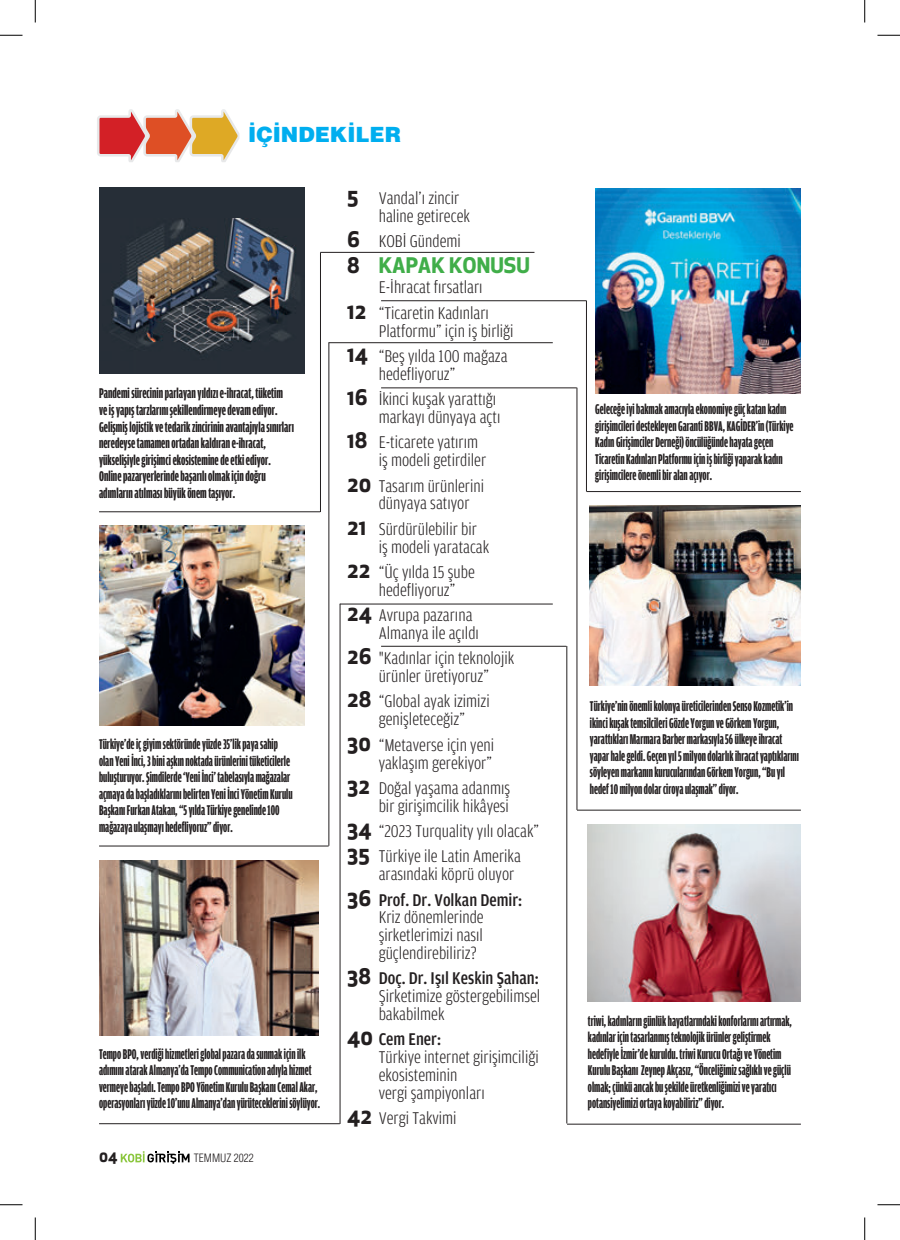
<style>
.page{position:relative;width:900px;height:1240px;background:#fff}
.page>*{position:absolute;margin:0;border:0;box-sizing:border-box;transform-origin:0 0}
.t1{font:700 21px "Apex New";color:#40ae49}
.t2{font:900 21px "Helveticam";color:#00aeef}
.t3{font:300 18px/17.9px "Amplitude Aubi 3 Condensedc";color:#231f20}
.t4{font:15px/16.5px "Amplitude Aubi 1 Extracompressedc";color:#231f20}
.t5{font:15px/16.5px "Amplitude Aubi 1 Extracompressedc";color:#231f20;scale:1.05 1}
.t6{font:700 15px "Apex New";color:#231f20}
.t7{font:300 11.25px "Helveticam Cond";color:#231f20}
.s1{font-family:"Apex New";font-weight:700;font-size:21px}
.s2{color:#231f20}
.s3{font-weight:500}
</style>
<div class="page">
<svg style="left:121px;top:1151px;width:68px;height:13px"></svg>
<svg style="left:97px;top:109px;width:142px;height:53px"></svg>
<img style="left:99px;top:526px;width:206px;height:199px">
<img style="left:595px;top:188px;width:206px;height:205px">
<img style="left:588px;top:824px;width:213px;height:178px">
<img style="left:590px;top:505px;width:211px;height:181px">
<img style="left:99px;top:861px;width:219px;height:174px">
<hr style="left:99px;top:511px;width:221px;height:1px;background:#231f20">
<hr style="left:586px;top:491px;width:215px;height:1px;background:#231f20">
<hr style="left:320px;top:252px;width:214px;height:1px;background:#231f20">
<hr style="left:329px;top:342px;width:224px;height:1px;background:#231f20">
<hr style="left:381px;top:388px;width:196px;height:1px;background:#231f20">
<hr style="left:381px;top:300px;width:205px;height:1px;background:#231f20">
<hr style="left:340px;top:604px;width:213px;height:1px;background:#231f20">
<hr style="left:381px;top:646px;width:185px;height:1px;background:#231f20">
<hr style="left:320px;top:253px;width:1px;height:259px;background:#231f20">
<hr style="left:340px;top:604px;width:1px;height:520px;background:#231f20">
<hr style="left:328px;top:342px;width:1px;height:504px;background:#231f20">
<hr style="left:576px;top:388px;width:1px;height:422px;background:#231f20">
<hr style="left:586px;top:301px;width:1px;height:190px;background:#231f20">
<hr style="left:566px;top:646px;width:1px;height:477px;background:#231f20">
<hr style="left:577px;top:810px;width:224px;height:1px;background:#231f20">
<hr style="left:567px;top:1124px;width:234px;height:1px;background:#231f20">
<hr style="left:99px;top:846px;width:230px;height:1px;background:#231f20">
<hr style="left:99px;top:1123px;width:241px;height:1px;background:#231f20">
<img style="left:99px;top:188px;width:206px;height:185px">
<svg style="left:0;top:35px;width:22px;height:1px"></svg>
<svg style="left:877px;top:35px;width:23px;height:1px"></svg>
<svg style="left:0;top:1204px;width:22px;height:1px"></svg>
<svg style="left:877px;top:1204px;width:23px;height:1px"></svg>
<svg style="left:35px;top:0;width:1px;height:22px"></svg>
<svg style="left:35px;top:1217px;width:1px;height:23px"></svg>
<svg style="left:864px;top:0;width:1px;height:22px"></svg>
<svg style="left:864px;top:1217px;width:1px;height:23px"></svg>
<p class="t2" style="left:248px;top:121px;width:154px">İÇİNDEKİLER</p>
<p class="t5" style="left:99px;top:385px;width:187px">Pandemi sürecinin parlayan yıldızı e-ihracat, tüketim ve iş yapış tarzlarını şekillendirmeye devam ediyor.<br>Gelişmiş lojistik ve tedarik zincirinin avantajıyla sınırları neredeyse tamamen ortadan kaldıran e-ihracat, yükselişiyle girişimci ekosistemine de etki ediyor.<br>Online pazaryerlerinde başarılı olmak için doğru adımların atılması büyük önem taşıyor.</p>
<p class="t4" style="left:99px;top:736px;width:195px">Türkiye’de iç giyim sektöründe yüzde 35’lik paya sahip olan Yeni İnci, 3 bini aşkın noktada ürünlerini tüketicilerle buluşturuyor. Şimdilerde ‘Yeni İnci’ tabelasıyla mağazalar açmaya da başladıklarını belirten Yeni İnci Yönetim Kurulu Başkanı Furkan Atakan, “5 yılda Türkiye genelinde 100 mağazaya ulaşmayı hedefliyoruz” diyor.</p>
<p class="t4" style="left:99px;top:1045px;width:223px">Tempo BPO, verdiği hizmetleri global pazara da sunmak için ilk adımını atarak Almanya’da Tempo Communication adıyla hizmet vermeye başladı. Tempo BPO Yönetim Kurulu Başkanı Cemal Akar, operasyonları yüzde 10’unu Almanya’dan yürüteceklerini söylüyor.</p>
<p class="t6" style="left:99px;top:1146px;width:20px">04</p>
<p class="t7" style="left:194px;top:1151px;width:61px">TEMMUZ 2022</p>
<p class="t3" style="left:379px;top:189px;width:93px;text-indent:-32px"><span class="s1">5</span> Vandal’ı zincir haline getirecek</p>
<p class="t3" style="left:347px;top:232px;width:115px"><span class="s1">6</span> KOBİ Gündemi</p>
<p class="t1" style="left:347px;top:250px;width:184px"><span class="s2">8</span> KAPAK KONUSU</p>
<p class="t3" style="left:379px;top:279px;width:105px">E-İhracat fırsatları</p>
<p class="t3" style="left:379px;top:304px;width:136px;text-indent:-32px"><span class="s1">12</span> “Ticaretin Kadınları<br>Platformu” için iş birliği</p>
<p class="t3" style="left:379px;top:347px;width:130px;text-indent:-31px"><span class="s1">14</span> “Beş yılda 100 mağaza hedefliyoruz”</p>
<p class="t3" style="left:347px;top:390px;width:155px;text-align:right"><span class="s1">16</span> İkinci kuşak yarattığı markayı dünyaya açtı</p>
<p class="t3" style="left:379px;top:433px;width:109px;text-indent:-32px"><span class="s1">18</span> E-ticarete yatırım iş modeli getirdiler</p>
<p class="t3" style="left:379px;top:477px;width:107px;text-indent:-32px"><span class="s1">20</span> Tasarım ürünlerini dünyaya satıyor</p>
<p class="t3" style="left:379px;top:520px;width:112px;text-indent:-32px"><span class="s1">21</span> Sürdürülebilir bir iş modeli yaratacak</p>
<p class="t3" style="left:379px;top:563px;width:98px;text-indent:-31px"><span class="s1">22</span> “Üç yılda 15 şube hedefliyoruz”</p>
<p class="t3" style="left:379px;top:606px;width:102px;text-indent:-32px"><span class="s1">24</span> Avrupa pazarına<br>Almanya ile açıldı</p>
<p class="t3" style="left:347px;top:649px;width:169px;text-align:center"><span class="s1">26</span> "Kadınlar için teknolojik ürünler üretiyoruz”</p>
<p class="t3" style="left:347px;top:693px;width:144px;text-align:center"><span class="s1">28</span> “Global ayak izimizi genişleteceğiz”</p>
<p class="t3" style="left:347px;top:736px;width:148px;text-align:right"><span class="s1">30</span> “Metaverse için yeni yaklaşım gerekiyor”</p>
<p class="t3" style="left:347px;top:779px;width:164px;text-align:right"><span class="s1">32</span> Doğal yaşama adanmış bir girişimcilik hikâyesi</p>
<p class="t3" style="left:347px;top:822px;width:193px"><span class="s1">34</span> “2023 Turquality yılı olacak”</p>
<p class="t3" style="left:379px;top:847px;width:144px;text-indent:-32px"><span class="s1">35</span> Türkiye ile Latin Amerika arasındaki köprü oluyor</p>
<p class="t3" style="left:379px;top:891px;width:145px;text-indent:-31px"><span class="s1">36</span> <span class="s3">Prof. Dr. Volkan Demir:<br></span>Kriz dönemlerinde şirketlerimizi nasıl güçlendirebiliriz?</p>
<p class="t3" style="left:379px;top:969px;width:163px;text-align:justify;text-indent:-31px"><span class="s1">38</span> <span class="s3">Doç. Dr. Işıl Keskin Şahan:<br></span>Şirketimize göstergebilimsel bakabilmek</p>
<p class="t3" style="left:379px;top:1030px;width:162px;text-indent:-32px"><span class="s1">40</span> <span class="s3">Cem Ener:<br></span>Türkiye internet girişimciliği ekosisteminin<br>vergi şampiyonları</p>
<p class="t3" style="left:347px;top:1109px;width:111px"><span class="s1">42</span> Vergi Takvimi</p>
<p class="t4" style="left:595px;top:401px;width:200px">Geleceğe iyi bakmak amacıyla ekonomiye güç katan kadın girişimcileri destekleyen Garanti BBVA, KAGİDER’in (Türkiye Kadın Girişimciler Derneği) öncülüğünde hayata geçen Ticaretin Kadınları Platformu için iş birliği yaparak kadın girişimcilere önemli bir alan açıyor.</p>
<p class="t4" style="left:590px;top:698px;width:210px">Türkiye’nin önemli kolonya üreticilerinden Senso Kozmetik’in ikinci kuşak temsilcileri Gözde Yorgun ve Görkem Yorgun, yarattıkları Marmara Barber markasıyla 56 ülkeye ihracat yapar hale geldi. Geçen yıl 5 milyon dolarlık ihracat yaptıklarını söyleyen markanın kurucularından Görkem Yorgun, “Bu yıl hedef 10 milyon dolar ciroya ulaşmak” diyor.</p>
<p class="t4" style="left:588px;top:1012px;width:205px">triwi, kadınların günlük hayatlarındaki konforlarını artırmak, kadınlar için tasarlanmış teknolojik ürünler geliştirmek hedefiyle İzmir’de kuruldu. triwi Kurucu Ortağı ve Yönetim Kurulu Başkanı Zeynep Akçasız, “Önceliğimiz sağlıklı ve güçlü olmak; çünkü ancak bu şekilde üretkenliğimizi ve yaratıcı potansiyelimizi ortaya koyabiliriz” diyor.</p>
</div>
